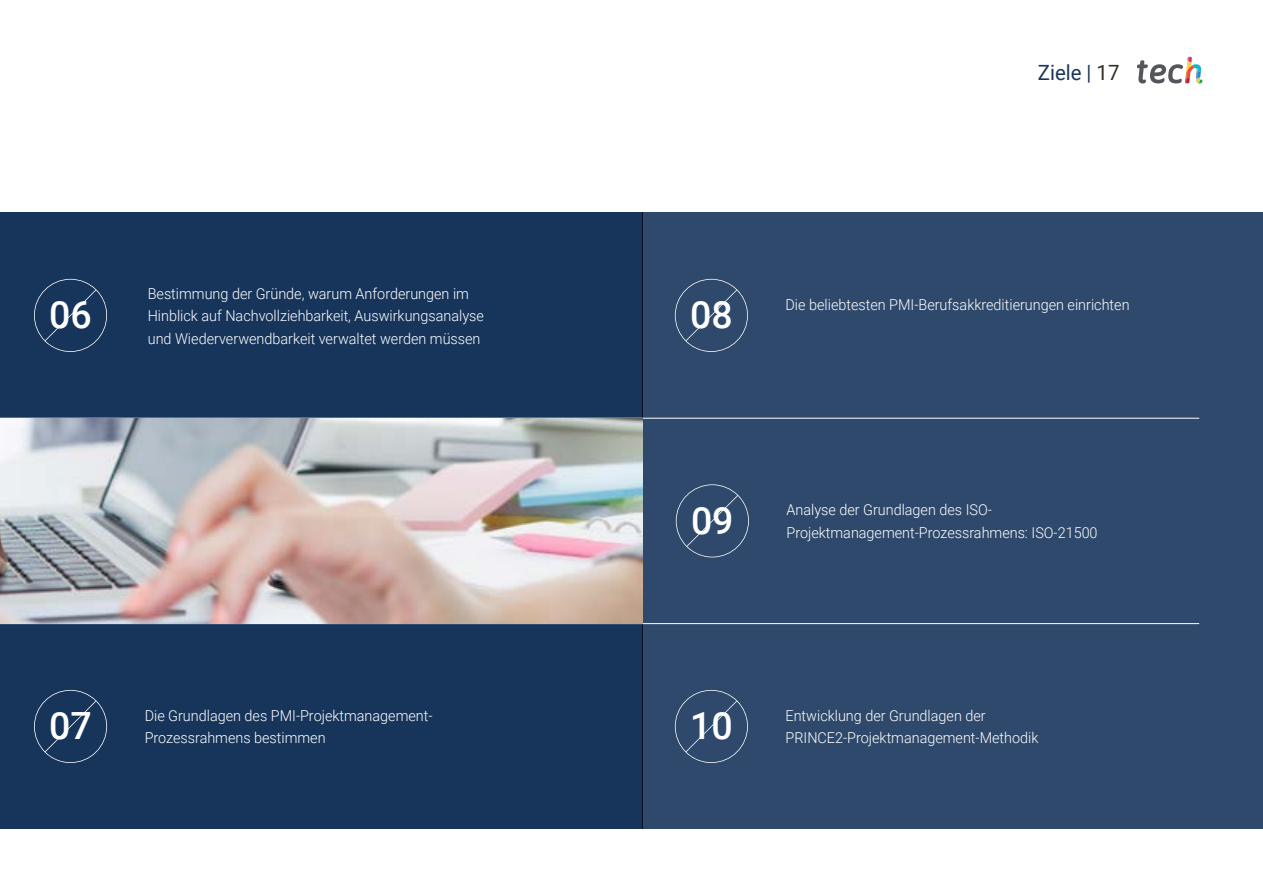
<style>
.page{position:relative;width:1263px;height:893px;background:#fff}
.page>*{position:absolute;margin:0;border:0;box-sizing:border-box;transform-origin:0 0}
.t1{font:500 37.5px "Roboto";color:#fff}
.t2{font:21px "Roboto";color:#1a355c}
.t3{font:300 15px/22.5px "Roboto";color:#fff;scale:.96 1}
.s1{color:#312e20}
</style>
<div class="page">
<div style="left:0;top:213px;width:642px;height:616px;background:#17355b"></div>
<div style="left:642px;top:213px;width:621px;height:616px;background:#2e496b"></div>
<svg style="left:34px;top:279px;width:73px;height:73px"></svg>
<svg style="left:675px;top:279px;width:73px;height:73px"></svg>
<hr style="left:0;top:418px;width:1199px;height:1px;background:#fff">
<hr style="left:0;top:623px;width:1199px;height:1px;background:#fff">
<svg style="left:1137px;top:57px;width:65px;height:27px"></svg>
<img style="left:0;top:418px;width:642px;height:205px">
<svg style="left:676px;top:484px;width:73px;height:73px"></svg>
<svg style="left:675px;top:690px;width:73px;height:73px"></svg>
<svg style="left:34px;top:690px;width:73px;height:73px"></svg>
<h2 class="t2" style="left:1038px;top:57px;width:83px">Ziele | <span class="s1">17</span></h2>
<p class="t3" style="left:148px;top:281px;width:352px">Bestimmung der Gründe, warum Anforderungen im<br>Hinblick auf Nachvollziehbarkeit, Auswirkungsanalyse und Wiederverwendbarkeit verwaltet werden müssen</p>
<p class="t3" style="left:785px;top:293px;width:360px">Die beliebtesten PMI-Berufsakkreditierungen einrichten</p>
<h1 class="t1" style="left:49px;top:288px;width:44px">06</h1>
<h1 class="t1" style="left:690px;top:288px;width:44px">08</h1>
<h1 class="t1" style="left:49px;top:699px;width:44px">07</h1>
<p class="t3" style="left:145px;top:704px;width:301px">Die Grundlagen des PMI-Projektmanagement-</p>
<p class="t3" style="left:145px;top:726px;width:190px">Prozessrahmens bestimmen</p>
<h1 class="t1" style="left:691px;top:494px;width:44px">09</h1>
<p class="t3" style="left:786px;top:498px;width:216px">Analyse der Grundlagen des ISO-</p>
<p class="t3" style="left:786px;top:521px;width:326px">Projektmanagement-Prozessrahmens: ISO-21500</p>
<h1 class="t1" style="left:690px;top:699px;width:44px">10</h1>
<p class="t3" style="left:785px;top:704px;width:210px">Entwicklung der Grundlagen der</p>
<p class="t3" style="left:785px;top:726px;width:265px">PRINCE2-Projektmanagement-Methodik</p>
</div>
